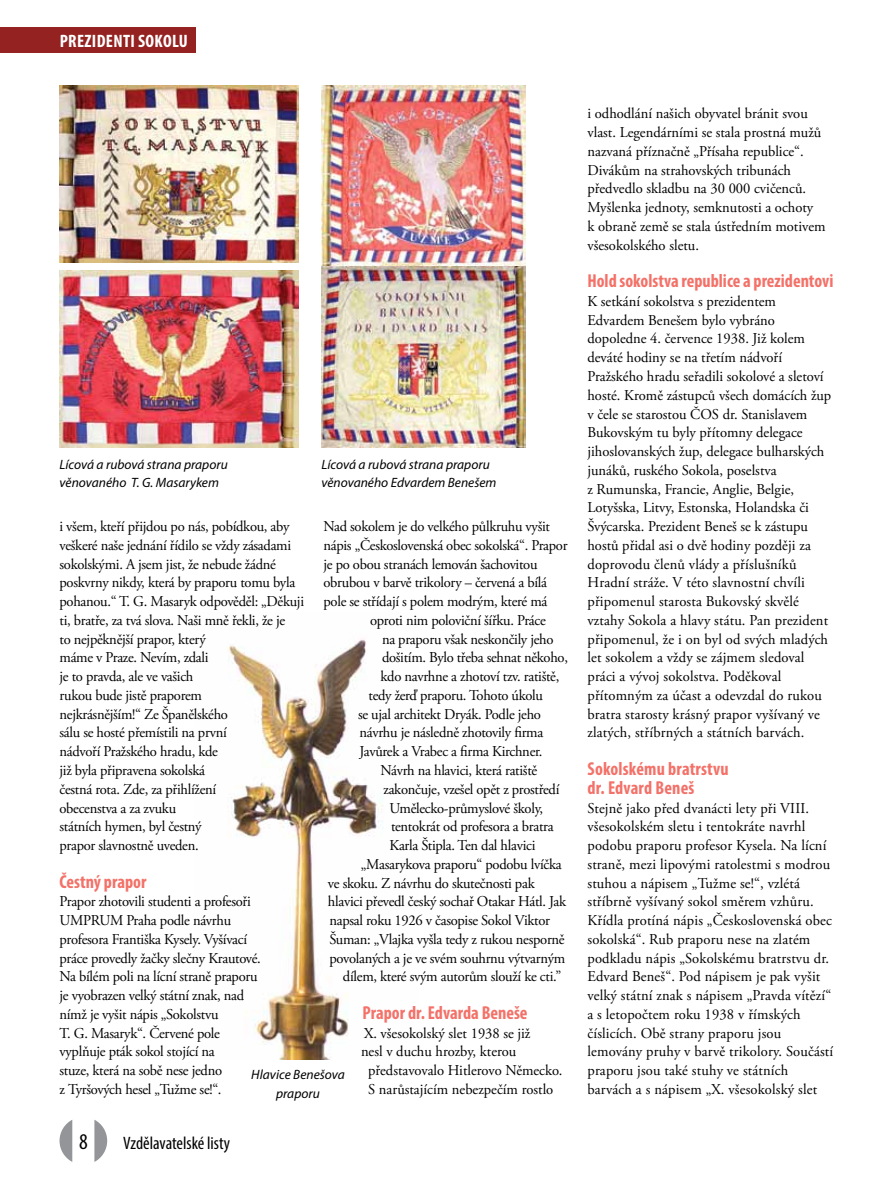
<style>
.page{position:relative;width:893px;height:1187px;background:#fff}
.page>*{position:absolute;margin:0;border:0;box-sizing:border-box;transform-origin:0 0}
.t1{font:condensed 22.5px "Myriad Pro";color:#000}
.t2{font:700 condensed 18.75px/18.8px "Myriad Pro";color:#f37168}
.t3{font:condensed 18px "Myriad Pro";letter-spacing:-.005em;color:#000}
.t4{font:700 condensed 18px "Myriad Pro";letter-spacing:.02em;color:#fff}
.t5{font:15px/18.8px "Adobe Garamond Pro";letter-spacing:-.005em;color:#000}
.t6{font:italic 13.5px/18px "Myriad Pro";color:#000}
</style>
<div class="page">
<img style="left:227px;top:638px;width:156px;height:421px">
<img style="left:60px;top:85px;width:239px;height:177px">
<img style="left:321px;top:86px;width:204px;height:362px">
<img style="left:60px;top:271px;width:239px;height:177px">
<svg style="left:60px;top:1120px;width:47px;height:41px"></svg>
<div style="left:0;top:28px;width:196px;height:25px;background:#942220"></div>
<p class="t4" style="left:60px;top:30px;width:130px">prezidenti sokolu</p>
<p class="t6" style="left:60px;top:455px;width:170px">Lícová a rubová strana praporu věnovaného T. G. Masarykem</p>
<p class="t6" style="left:321px;top:455px;width:176px">Lícová a rubová strana praporu věnovaného Edvardem Benešem</p>
<p class="t5" style="left:60px;top:517px;width:246px">i všem, kteří přijdou po nás, pobídkou, aby veškeré naše jednání řídilo se vždy zásadami sokolskými. A jsem jist, že nebude žádné poskvrny nikdy, která by praporu tomu byla pohanou.“ T. G. Masaryk odpověděl: „Děkuji ti, bratře, za tvá slova. Naši mně řekli, že je<br>to nejpěknější prapor, který<br>máme v Praze. Nevím, zdali<br>je to pravda, ale ve vašich<br>rukou bude jistě praporem<br>nejkrásnějším!“ Ze Španělského<br>sálu se hosté přemístili na první<br>nádvoří Pražského hradu, kde<br>již byla připravena sokolská<br>čestná rota. Zde, za přihlížení<br>obecenstva a za zvuku<br>státních hymen, byl čestný<br>prapor slavnostně uveden.</p>
<p class="t2" style="left:60px;top:871px;width:88px">Čestný prapor</p>
<p class="t5" style="left:60px;top:892px;width:203px">Prapor zhotovili studenti a profesoři UMPRUM Praha podle návrhu profesora Františka Kysely. Vyšívací práce provedly žačky slečny Krautové.<br>Na bílém poli na lícní straně praporu je vyobrazen velký státní znak, nad nímž je vyšit nápis „Sokolstvu<br>T. G. Masaryk“. Červené pole vyplňuje pták sokol stojící na<br>stuze, která na sobě nese jedno<br>z Tyršových hesel „Tužme se!“.</p>
<p class="t5" style="left:323px;top:517px;width:245px">Nad sokolem je do velkého půlkruhu vyšit nápis „Československá obec sokolská“. Prapor je po obou stranách lemován šachovitou obrubou v barvě trikolory – červená a bílá pole se střídají s polem modrým, které má</p>
<p class="t5" style="left:370px;top:611px;width:177px">oproti nim poloviční šířku. Práce</p>
<p class="t5" style="left:382px;top:630px;width:173px">na praporu však neskončily jeho</p>
<p class="t5" style="left:382px;top:648px;width:188px">došitím. Bylo třeba sehnat někoho,</p>
<p class="t5" style="left:380px;top:667px;width:180px">kdo navrhne a zhotoví tzv. ratiště,</p>
<p class="t5" style="left:368px;top:686px;width:176px">tedy žerď praporu. Tohoto úkolu</p>
<p class="t5" style="left:358px;top:705px;width:184px">se ujal architekt Dryák. Podle jeho</p>
<p class="t5" style="left:359px;top:723px;width:185px">návrhu je následně zhotovily firma</p>
<p class="t5" style="left:359px;top:742px;width:184px">Javůrek a Vrabec a firma Kirchner.</p>
<p class="t5" style="left:380px;top:761px;width:158px">Návrh na hlavici, která ratiště</p>
<p class="t5" style="left:383px;top:780px;width:177px">zakončuje, vzešel opět z prostředí</p>
<p class="t5" style="left:389px;top:798px;width:155px">Umělecko-průmyslové školy,</p>
<p class="t5" style="left:391px;top:817px;width:164px">tentokrát od profesora a bratra</p>
<p class="t5" style="left:389px;top:836px;width:147px">Karla Štipla. Ten dal hlavici</p>
<p class="t5" style="left:361px;top:855px;width:202px">„Masarykova praporu“ podobu lvíčka</p>
<p class="t5" style="left:328px;top:873px;width:208px">ve skoku. Z návrhu do skutečnosti pak</p>
<p class="t5" style="left:328px;top:892px;width:240px">hlavici převedl český sochař Otakar Hátl. Jak</p>
<p class="t5" style="left:329px;top:911px;width:222px">napsal roku 1926 v časopise Sokol Viktor</p>
<p class="t5" style="left:329px;top:930px;width:237px">Šuman: „Vlajka vyšla tedy z rukou nesporně</p>
<p class="t5" style="left:329px;top:948px;width:237px">povolaných a je ve svém souhrnu výtvarným</p>
<p class="t5" style="left:343px;top:967px;width:220px">dílem, které svým autorům slouží ke cti.”</p>
<p class="t2" style="left:362px;top:1002px;width:167px">Prapor dr. Edvarda Beneše</p>
<p class="t5" style="left:364px;top:1023px;width:168px">X. všesokolský slet 1938 se již</p>
<p class="t5" style="left:361px;top:1042px;width:157px">nesl v duchu hrozby, kterou</p>
<p class="t5" style="left:368px;top:1061px;width:196px">představovalo Hitlerovo Německo.</p>
<p class="t5" style="left:368px;top:1080px;width:187px">S narůstajícím nebezpečím rostlo</p>
<p class="t6" style="left:251px;top:1065px;width:95px;text-align:center">Hlavice Benešova praporu</p>
<h1 class="t1" style="left:79px;top:1127px;width:10px">8</h1>
<p class="t3" style="left:123px;top:1132px;width:108px">Vzdělavatelské listy</p>
<p class="t5" style="left:587px;top:105px;width:240px">i odhodlání našich obyvatel bránit svou vlast. Legendárními se stala prostná mužů nazvaná příznačně „Přísaha republice“.<br>Divákům na strahovských tribunách předvedlo skladbu na 30 000 cvičenců.<br>Myšlenka jednoty, semknutosti a ochoty<br>k obraně země se stala ústředním motivem všesokolského sletu.</p>
<p class="t2" style="left:587px;top:271px;width:247px">Hold sokolstva republice a prezidentovi</p>
<p class="t5" style="left:587px;top:292px;width:245px">K setkání sokolstva s prezidentem Edvardem Benešem bylo vybráno dopoledne 4. července 1938. Již kolem deváté hodiny se na třetím nádvoří Pražského hradu seřadili sokolové a sletoví hosté. Kromě zástupců všech domácích žup v čele se starostou ČOS dr. Stanislavem Bukovským tu byly přítomny delegace jihoslovanských žup, delegace bulharských junáků, ruského Sokola, poselstva<br>z Rumunska, Francie, Anglie, Belgie, Lotyšska, Litvy, Estonska, Holandska či Švýcarska. Prezident Beneš se k zástupu hostů přidal asi o dvě hodiny později za doprovodu členů vlády a příslušníků Hradní stráže. V této slavnostní chvíli připomenul starosta Bukovský skvělé vztahy Sokola a hlavy státu. Pan prezident připomenul, že i on byl od svých mladých let sokolem a vždy se zájmem sledoval práci a vývoj sokolstva. Poděkoval přítomným za účast a odevzdal do rukou bratra starosty krásný prapor vyšívaný ve zlatých, stříbrných a státních barvách.</p>
<p class="t2" style="left:587px;top:759px;width:143px">Sokolskému bratrstvu dr. Edvard Beneš</p>
<p class="t5" style="left:587px;top:798px;width:247px">Stejně jako před dvanácti lety při VIII. všesokolském sletu i tentokráte navrhl podobu praporu profesor Kysela. Na lícní straně, mezi lipovými ratolestmi s modrou stuhou a nápisem „Tužme se!“, vzlétá stříbrně vyšívaný sokol směrem vzhůru.<br>Křídla protíná nápis „Československá obec sokolská“. Rub praporu nese na zlatém podkladu nápis „Sokolskému bratrstvu dr.<br>Edvard Beneš“. Pod nápisem je pak vyšit velký státní znak s nápisem „Pravda vítězí“ a s letopočtem roku 1938 v římských číslicích. Obě strany praporu jsou lemovány pruhy v barvě trikolory. Součástí praporu jsou také stuhy ve státních barvách a s nápisem „X. všesokolský slet</p>
</div>
